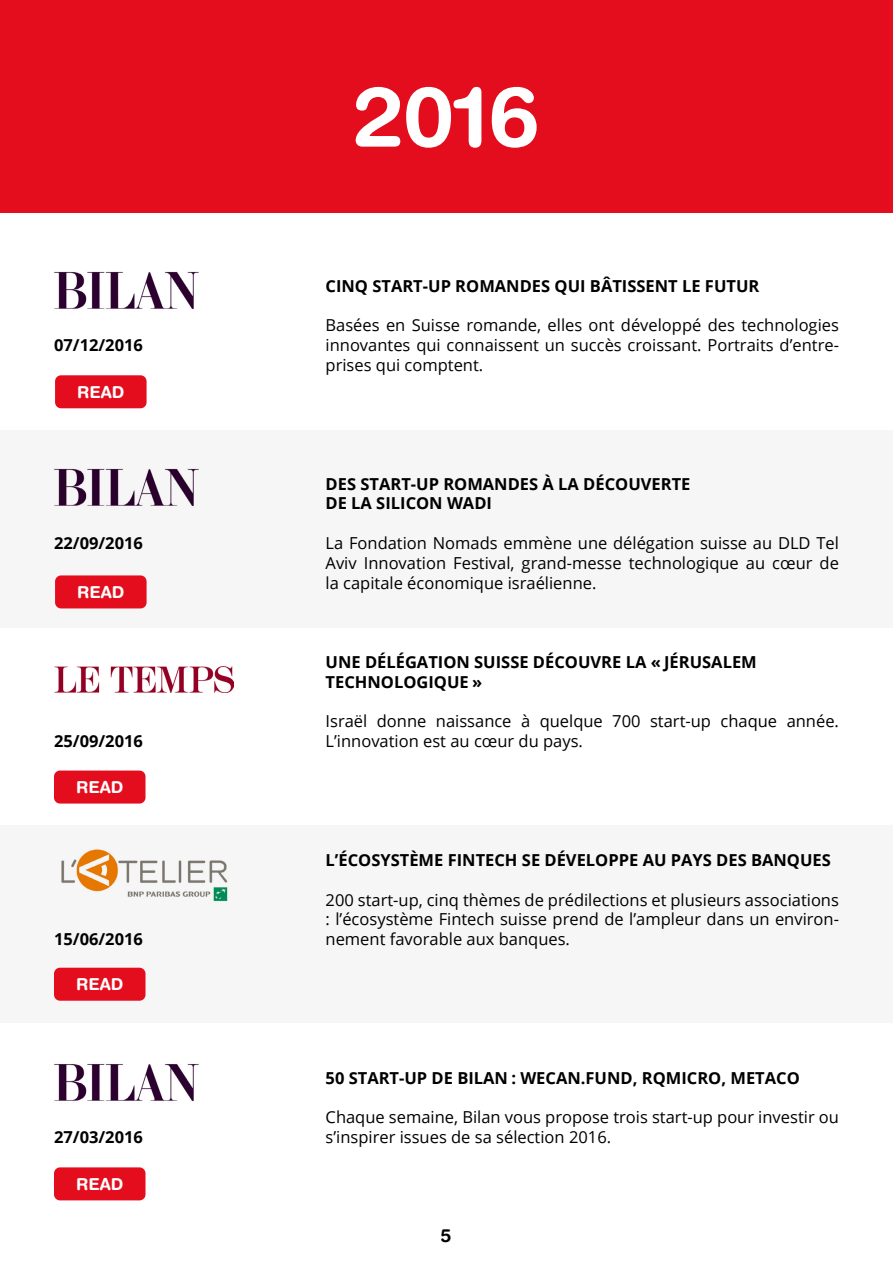
<style>
.page{position:relative;width:893px;height:1263px;background:#fff}
.page>*{position:absolute;margin:0;border:0;box-sizing:border-box;transform-origin:0 0}
.t1{font:700 84px "Helvetica Rounded LT Pro";color:#fff}
.t2{font:700 18px "Helvetica Rounded LT Pro";color:#000}
.t3{font:16.5px/19.8px "Open Sans";color:#000;text-align:justify}
.t4{font:700 16.5px/19.8px "Open Sans";color:#000}
.t5{font:700 16.5px "Helvetica Rounded LT Pro";color:#fff}
</style>
<div class="page">
<div style="left:0;top:430px;width:893px;height:197px;background:#f6f6f6"></div>
<div style="left:0;top:825px;width:893px;height:198px;background:#f6f6f6"></div>
<div style="left:58px;top:378px;width:86px;height:27px;background:#e30d1d;border-radius:3px"></div>
<div style="left:55px;top:375px;width:92px;height:33px;border:6px solid #e30d1d;border-radius:3px"></div>
<div style="left:58px;top:578px;width:86px;height:27px;background:#e30d1d;border-radius:3px"></div>
<div style="left:55px;top:575px;width:92px;height:33px;border:6px solid #e30d1d;border-radius:3px"></div>
<div style="left:57px;top:773px;width:85px;height:27px;background:#e30d1d;border-radius:3px"></div>
<div style="left:54px;top:770px;width:92px;height:33px;border:6px solid #e30d1d;border-radius:3px"></div>
<div style="left:57px;top:971px;width:85px;height:27px;background:#e30d1d;border-radius:3px"></div>
<div style="left:54px;top:968px;width:92px;height:33px;border:6px solid #e30d1d;border-radius:3px"></div>
<img style="left:54px;top:271px;width:145px;height:38px">
<img style="left:54px;top:468px;width:145px;height:38px">
<img style="left:55px;top:666px;width:178px;height:26px">
<img style="left:61px;top:849px;width:167px;height:53px">
<div style="left:57px;top:1170px;width:85px;height:27px;background:#e30d1d;border-radius:3px"></div>
<div style="left:54px;top:1167px;width:92px;height:33px;border:6px solid #e30d1d;border-radius:3px"></div>
<img style="left:54px;top:1064px;width:145px;height:37px">
<div style="left:0;top:0;width:893px;height:212px;background:#e30d1d"></div>
<p class="t4" style="left:54px;top:335px;width:91px">07/12/2016</p>
<p class="t5" style="left:77px;top:382px;width:49px">READ</p>
<p class="t4" style="left:54px;top:533px;width:91px">22/09/2016</p>
<p class="t5" style="left:77px;top:582px;width:49px">READ</p>
<p class="t4" style="left:54px;top:731px;width:91px">25/09/2016</p>
<p class="t5" style="left:76px;top:777px;width:49px">READ</p>
<p class="t4" style="left:54px;top:929px;width:91px">15/06/2016</p>
<p class="t5" style="left:76px;top:974px;width:49px">READ</p>
<h1 class="t1" style="left:353px;top:66px;width:188px">2016</h1>
<p class="t4" style="left:326px;top:275px;width:435px">CINQ START-UP ROMANDES QUI BÂTISSENT LE FUTUR</p>
<p class="t3" style="left:326px;top:315px;width:515px">Basées en Suisse romande, elles ont développé des technologies innovantes qui connaissent un succès croissant. Portraits d’entre&shy;prises qui comptent.</p>
<p class="t4" style="left:326px;top:473px;width:366px">DES START-UP ROMANDES À LA DÉCOUVERTE<br>DE LA SILICON WADI</p>
<p class="t3" style="left:326px;top:533px;width:515px">La Fondation Nomads emmène une délégation suisse au DLD Tel Aviv Innovation Festival, grand-messe technologique au cœur de la capitale économique israélienne.</p>
<p class="t4" style="left:326px;top:651px;width:433px">UNE DÉLÉGATION SUISSE DÉCOUVRE LA « JÉRUSALEM<br>TECHNOLOGIQUE »</p>
<p class="t3" style="left:326px;top:711px;width:515px">Israël donne naissance à quelque 700 start-up chaque année.<br>L’innovation est au cœur du pays.</p>
<p class="t4" style="left:326px;top:849px;width:507px">L’ÉCOSYSTÈME FINTECH SE DÉVELOPPE AU PAYS DES BANQUES</p>
<p class="t3" style="left:326px;top:889px;width:515px">200 start-up, cinq thèmes de prédilections et plusieurs associations : l’écosystème Fintech suisse prend de l’ampleur dans un environ&shy;nement favorable aux banques.</p>
<p class="t4" style="left:326px;top:1067px;width:476px">50 START-UP DE BILAN : WECAN.FUND, RQMICRO, METACO</p>
<p class="t3" style="left:326px;top:1107px;width:515px">Chaque semaine, Bilan vous propose trois start-up pour investir ou</p>
<p class="t4" style="left:54px;top:1127px;width:91px">27/03/2016</p>
<p class="t3" style="left:326px;top:1127px;width:287px">s’inspirer issues de sa sélection 2016.</p>
<p class="t5" style="left:76px;top:1174px;width:49px">READ</p>
<p class="t2" style="left:441px;top:1225px;width:12px">5</p>
</div>
